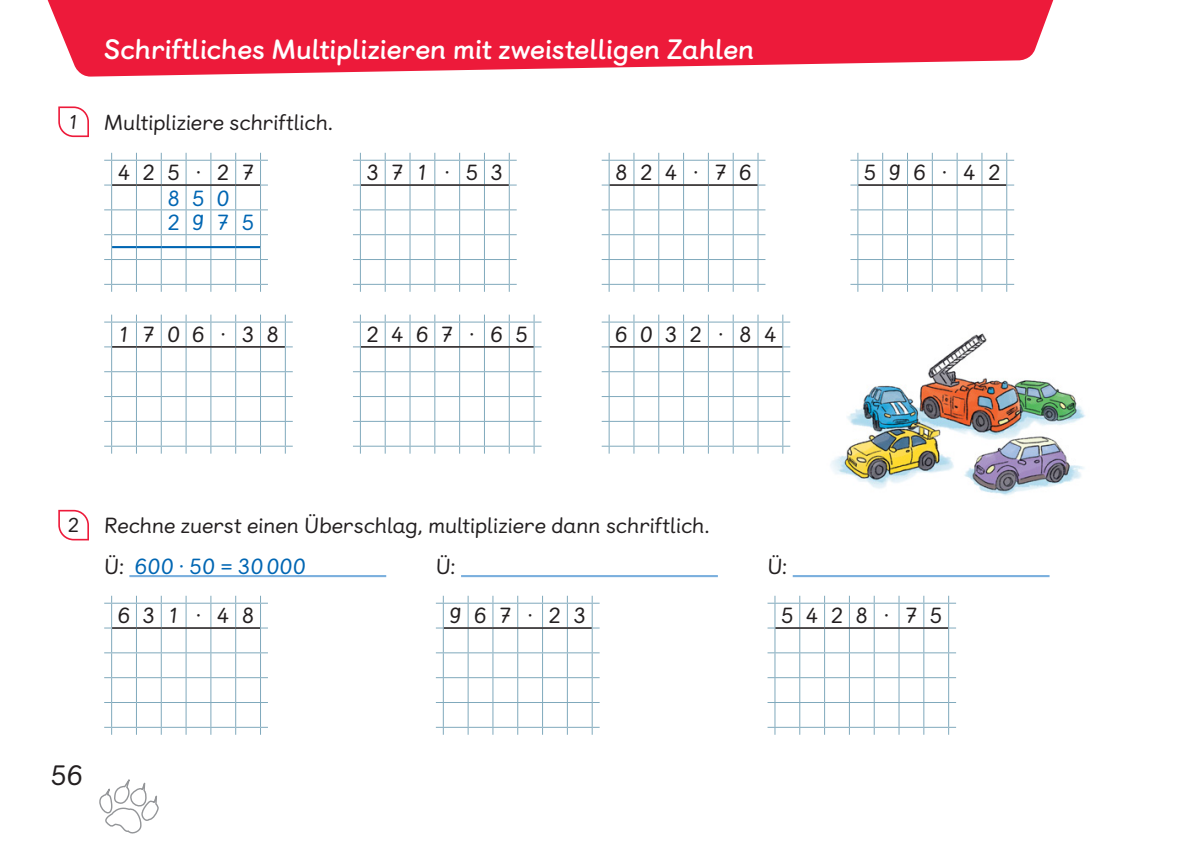
<style>
.page{position:relative;width:1191px;height:844px;background:#fff}
.page>*{position:absolute;margin:0;border:0;box-sizing:border-box;transform-origin:0 0}
.t1{font:28px "Castledown MV Bold Fun";letter-spacing:-.01em;color:#fff}
.t2{font:28px "Castledown MV Fun";color:#231f20}
.t3{font:21.88px/40.6px "Castledown MV Fun";letter-spacing:-.005em;color:#231f20}
.t4{font:21.88px/24.7px "Castledown MV Fun";letter-spacing:.525em;color:#0066b3}
.t5{font:20.12px "Castledown MV Fun";color:#231f20}
.s1{font-size:20.12px}
.s2{color:#0066b3}
</style>
<div class="page">
<img style="left:830px;top:333px;width:255px;height:163px">
<svg style="left:47px;top:0;width:1007px;height:77px;background:#ef3955"></svg>
<svg style="left:99px;top:779px;width:59px;height:55px"></svg>
<svg style="left:104px;top:153px;width:164px;height:139px"></svg>
<hr style="left:112px;top:184px;width:24px;height:2px;background:#231f20">
<hr style="left:136px;top:184px;width:25px;height:2px;background:#231f20">
<hr style="left:161px;top:184px;width:75px;height:2px;background:#231f20">
<hr style="left:236px;top:184px;width:24px;height:2px;background:#231f20">
<hr style="left:112px;top:246px;width:24px;height:2px;background:#0066b3">
<hr style="left:136px;top:246px;width:25px;height:2px;background:#0066b3">
<hr style="left:161px;top:246px;width:75px;height:2px;background:#0066b3">
<hr style="left:236px;top:246px;width:24px;height:2px;background:#0066b3">
<svg style="left:104px;top:595px;width:164px;height:139px"></svg>
<hr style="left:436px;top:602px;width:32px;height:1px;background:#80a9bc">
<hr style="left:436px;top:652px;width:57px;height:1px;background:#80a9bc">
<hr style="left:436px;top:677px;width:57px;height:1px;background:#80a9bc">
<hr style="left:436px;top:701px;width:57px;height:1px;background:#80a9bc">
<hr style="left:436px;top:726px;width:32px;height:1px;background:#80a9bc">
<svg style="left:436px;top:595px;width:8px;height:139px"></svg>
<svg style="left:468px;top:595px;width:131px;height:139px"></svg>
<hr style="left:444px;top:627px;width:49px;height:1px;background:#231f20">
<hr style="left:493px;top:627px;width:99px;height:1px;background:#231f20">
<hr style="left:767px;top:602px;width:32px;height:1px;background:#80a9bc">
<hr style="left:767px;top:652px;width:57px;height:1px;background:#80a9bc">
<hr style="left:767px;top:677px;width:57px;height:1px;background:#80a9bc">
<hr style="left:767px;top:701px;width:57px;height:1px;background:#80a9bc">
<hr style="left:767px;top:726px;width:32px;height:1px;background:#80a9bc">
<svg style="left:767px;top:595px;width:8px;height:139px"></svg>
<svg style="left:799px;top:595px;width:157px;height:139px"></svg>
<hr style="left:775px;top:627px;width:49px;height:1px;background:#231f20">
<hr style="left:824px;top:627px;width:124px;height:1px;background:#231f20">
<svg style="left:104px;top:314px;width:189px;height:139px"></svg>
<hr style="left:161px;top:346px;width:75px;height:1px;background:#231f20">
<hr style="left:236px;top:346px;width:49px;height:1px;background:#231f20">
<hr style="left:353px;top:321px;width:32px;height:1px;background:#80a9bc">
<hr style="left:353px;top:371px;width:82px;height:1px;background:#80a9bc">
<hr style="left:353px;top:396px;width:82px;height:1px;background:#80a9bc">
<hr style="left:353px;top:421px;width:82px;height:1px;background:#80a9bc">
<hr style="left:353px;top:445px;width:32px;height:1px;background:#80a9bc">
<svg style="left:353px;top:314px;width:8px;height:139px"></svg>
<svg style="left:385px;top:314px;width:156px;height:139px"></svg>
<hr style="left:361px;top:346px;width:74px;height:1px;background:#231f20">
<hr style="left:435px;top:346px;width:98px;height:1px;background:#231f20">
<hr style="left:601px;top:321px;width:33px;height:1px;background:#80a9bc">
<hr style="left:601px;top:371px;width:107px;height:1px;background:#80a9bc">
<hr style="left:601px;top:396px;width:107px;height:1px;background:#80a9bc">
<hr style="left:601px;top:421px;width:107px;height:1px;background:#80a9bc">
<hr style="left:601px;top:445px;width:33px;height:1px;background:#80a9bc">
<svg style="left:601px;top:314px;width:8px;height:139px"></svg>
<svg style="left:633px;top:314px;width:157px;height:139px"></svg>
<hr style="left:609px;top:346px;width:99px;height:1px;background:#231f20">
<hr style="left:708px;top:346px;width:74px;height:1px;background:#231f20">
<hr style="left:353px;top:160px;width:32px;height:1px;background:#80a9bc">
<hr style="left:353px;top:209px;width:82px;height:1px;background:#80a9bc">
<hr style="left:353px;top:234px;width:82px;height:1px;background:#80a9bc">
<hr style="left:353px;top:259px;width:82px;height:1px;background:#80a9bc">
<hr style="left:353px;top:284px;width:32px;height:1px;background:#80a9bc">
<svg style="left:353px;top:153px;width:8px;height:139px"></svg>
<svg style="left:385px;top:153px;width:132px;height:139px"></svg>
<hr style="left:361px;top:184px;width:74px;height:2px;background:#231f20">
<hr style="left:435px;top:184px;width:74px;height:2px;background:#231f20">
<hr style="left:601px;top:160px;width:33px;height:1px;background:#80a9bc">
<hr style="left:601px;top:209px;width:107px;height:1px;background:#80a9bc">
<hr style="left:601px;top:234px;width:107px;height:1px;background:#80a9bc">
<hr style="left:601px;top:259px;width:107px;height:1px;background:#80a9bc">
<hr style="left:601px;top:284px;width:33px;height:1px;background:#80a9bc">
<svg style="left:601px;top:153px;width:8px;height:139px"></svg>
<svg style="left:633px;top:153px;width:132px;height:139px"></svg>
<hr style="left:609px;top:184px;width:99px;height:2px;background:#231f20">
<hr style="left:708px;top:184px;width:49px;height:2px;background:#231f20">
<hr style="left:850px;top:160px;width:32px;height:1px;background:#80a9bc">
<hr style="left:850px;top:209px;width:57px;height:1px;background:#80a9bc">
<hr style="left:850px;top:234px;width:57px;height:1px;background:#80a9bc">
<hr style="left:850px;top:259px;width:57px;height:1px;background:#80a9bc">
<hr style="left:850px;top:284px;width:32px;height:1px;background:#80a9bc">
<svg style="left:850px;top:153px;width:8px;height:139px"></svg>
<svg style="left:882px;top:153px;width:132px;height:139px"></svg>
<hr style="left:858px;top:184px;width:49px;height:2px;background:#231f20">
<hr style="left:907px;top:184px;width:99px;height:2px;background:#231f20">
<hr style="left:129px;top:575px;width:257px;height:2px;background:#7aafde">
<hr style="left:461px;top:575px;width:257px;height:2px;background:#7aafde">
<hr style="left:792px;top:575px;width:257px;height:2px;background:#7aafde">
<p class="t5" style="left:68px;top:114px;width:14px">1</p>
<p class="t1" style="left:104px;top:38px;width:652px">Schriftliches Multiplizieren mit zweistelligen Zahlen</p>
<p class="t3" style="left:104px;top:104px;width:231px">Multipliziere schriftlich.</p>
<p class="t3" style="left:117px;top:155px;width:139px">425 · 27</p>
<p class="t4" style="left:167px;top:188px;width:89px">850<br>2975</p>
<p class="t3" style="left:366px;top:155px;width:139px">371 · 53</p>
<p class="t3" style="left:615px;top:155px;width:139px">824 · 76</p>
<p class="t3" style="left:863px;top:155px;width:139px">596 · 42</p>
<p class="t3" style="left:117px;top:316px;width:164px">1706 · 38</p>
<p class="t3" style="left:366px;top:316px;width:164px">2467 · 65</p>
<p class="t3" style="left:615px;top:316px;width:164px">6032 · 84</p>
<p class="t3" style="left:104px;top:507px;width:607px;text-indent:-37px"><span class="s1">2</span> Rechne zuerst einen Überschlag, multipliziere dann schriftlich.<br>Ü: <span class="s2">600 · 50 = 30 000</span></p>
<p class="t3" style="left:436px;top:548px;width:21px">Ü:</p>
<p class="t3" style="left:767px;top:548px;width:21px">Ü:</p>
<p class="t3" style="left:117px;top:597px;width:139px">631 · 48</p>
<p class="t3" style="left:449px;top:597px;width:139px">967 · 23</p>
<p class="t3" style="left:780px;top:597px;width:164px">5428 · 75</p>
<p class="t2" style="left:51px;top:764px;width:33px">56</p>
</div>
